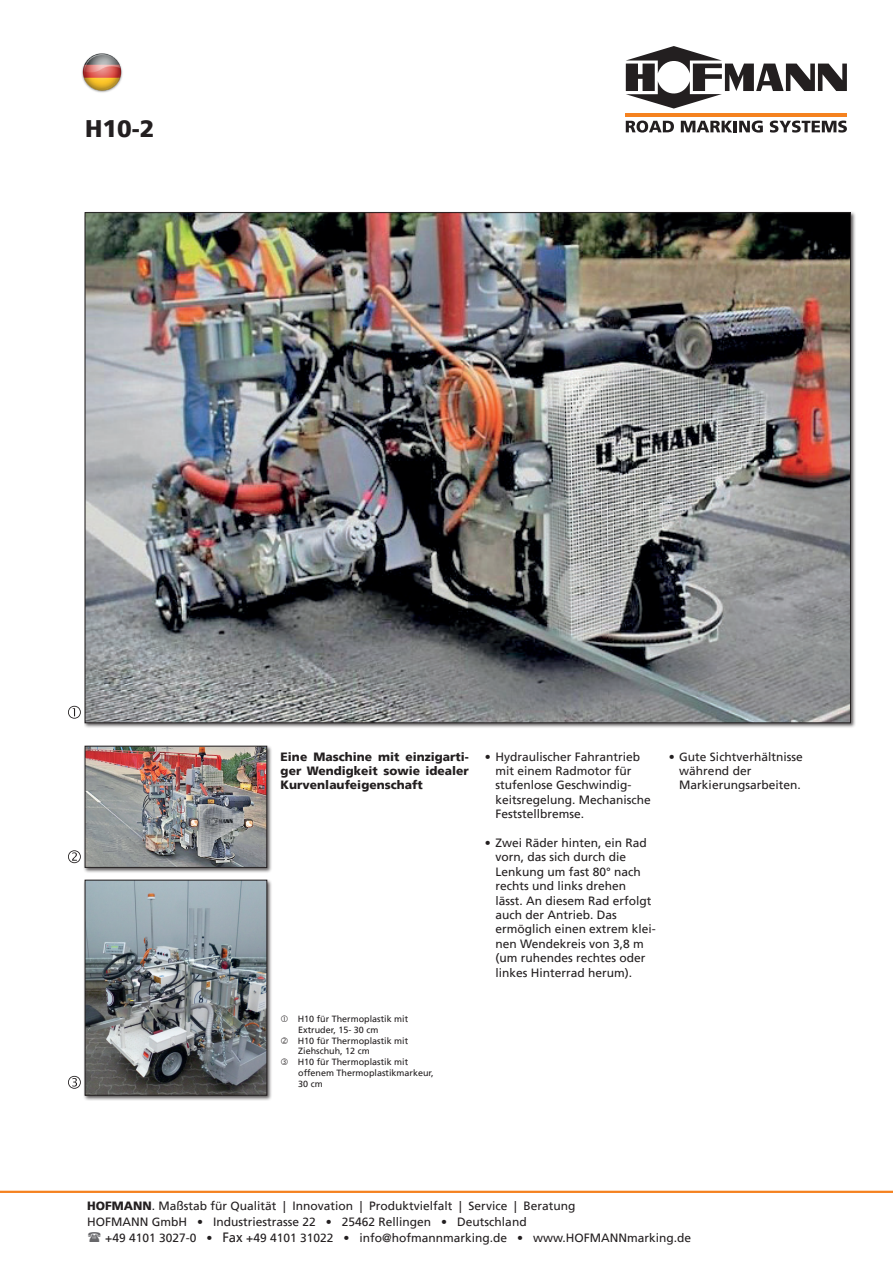
<style>
.page{position:relative;width:893px;height:1263px;background:#fff}
.page>*{position:absolute;margin:0;border:0;box-sizing:border-box;transform-origin:0 0}
.t1{font:900 24px "Frutiger";color:#231f20}
.t2{font:12px/14.4px "Frutiger";color:#231f20}
.t3{font:900 12px/14.4px "Frutiger";color:#231f20;text-align:justify}
.t4{font:9px/10.8px "Frutiger";color:#231f20}
.s1{font-weight:900}
.s2{font-size:13.5px;color:#fff}
</style>
<div class="page">
<div style="left:84px;top:745px;width:189px;height:128px;background:#231f20;opacity:.75"></div>
<img style="left:87px;top:748px;width:178px;height:117px">
<div style="left:85px;top:746px;width:182px;height:121px;border:1px solid #231f20"></div>
<svg style="left:68px;top:1076px;width:13px;height:13px"></svg>
<svg style="left:68px;top:850px;width:13px;height:13px"></svg>
<svg style="left:68px;top:706px;width:13px;height:13px"></svg>
<hr style="left:626px;top:113px;width:221px;height:3px;background:#f58220">
<svg style="left:626px;top:46px;width:221px;height:63px"></svg>
<svg style="left:626px;top:121px;width:48px;height:12px"></svg>
<svg style="left:681px;top:121px;width:82px;height:12px"></svg>
<svg style="left:770px;top:121px;width:77px;height:12px"></svg>
<img style="left:82px;top:53px;width:41px;height:40px">
<hr style="left:0;top:1191px;width:893px;height:2px;background:#f58220">
<div style="left:84px;top:879px;width:189px;height:222px;background:#231f20;opacity:.75"></div>
<img style="left:87px;top:882px;width:178px;height:211px">
<div style="left:85px;top:880px;width:182px;height:215px;border:1px solid #231f20"></div>
<img style="left:87px;top:214px;width:762px;height:507px">
<h1 class="t1" style="left:85px;top:114px;width:71px">H10-2</h1>
<p class="t3" style="left:281px;top:749px;width:190px">Eine Maschine mit einzigarti&shy;ger Wendigkeit sowie idealer Kurvenlaufeigenschaft</p>
<p class="t2" style="left:495px;top:749px;width:157px;text-indent:-11px">• Hydraulischer Fahrantrieb mit einem Radmotor für stufenlose Geschwindig&shy;keitsregelung. Mechanische<br>Feststellbremse.</p>
<p class="t2" style="left:495px;top:836px;width:162px;text-indent:-11px">• Zwei Räder hinten, ein Rad vorn, das sich durch die<br>Lenkung um fast 80° nach rechts und links drehen lässt. An diesem Rad erfolgt auch der Antrieb. Das ermöglich einen extrem klei&shy;nen Wendekreis von 3,8 m (um ruhendes rechtes oder linkes Hinterrad herum).</p>
<p class="t2" style="left:679px;top:749px;width:125px;text-indent:-11px">• Gute Sichtverhältnisse während der<br>Markierungsarbeiten.</p>
<p class="t4" style="left:298px;top:1013px;width:138px">H10 für Thermoplastik mit<br>Extruder, 15- 30 cm<br>H10 für Thermoplastik mit<br>Ziehschuh, 12 cm<br>H10 für Thermoplastik mit offenem Thermoplastikmarkeur,<br>30 cm</p>
<p class="t2" style="left:87px;top:1198px;width:490px"><span class="s1">HOFMANN</span>. Maßstab für Qualität | Innovation | Produktvielfalt | Service | Beratung</p>
<p class="t2" style="left:105px;top:1214px;width:587px;line-height:16.2px;text-indent:-18px">HOFMANN GmbH • Industriestrasse 22 • 25462 Rellingen • Deutschland<br>+49 4101 3027-0 • <span class="s2">Fax</span> +49 4101 31022 • info@hofmannmarking.de • www.HOFMANNmarking.de</p>
</div>
